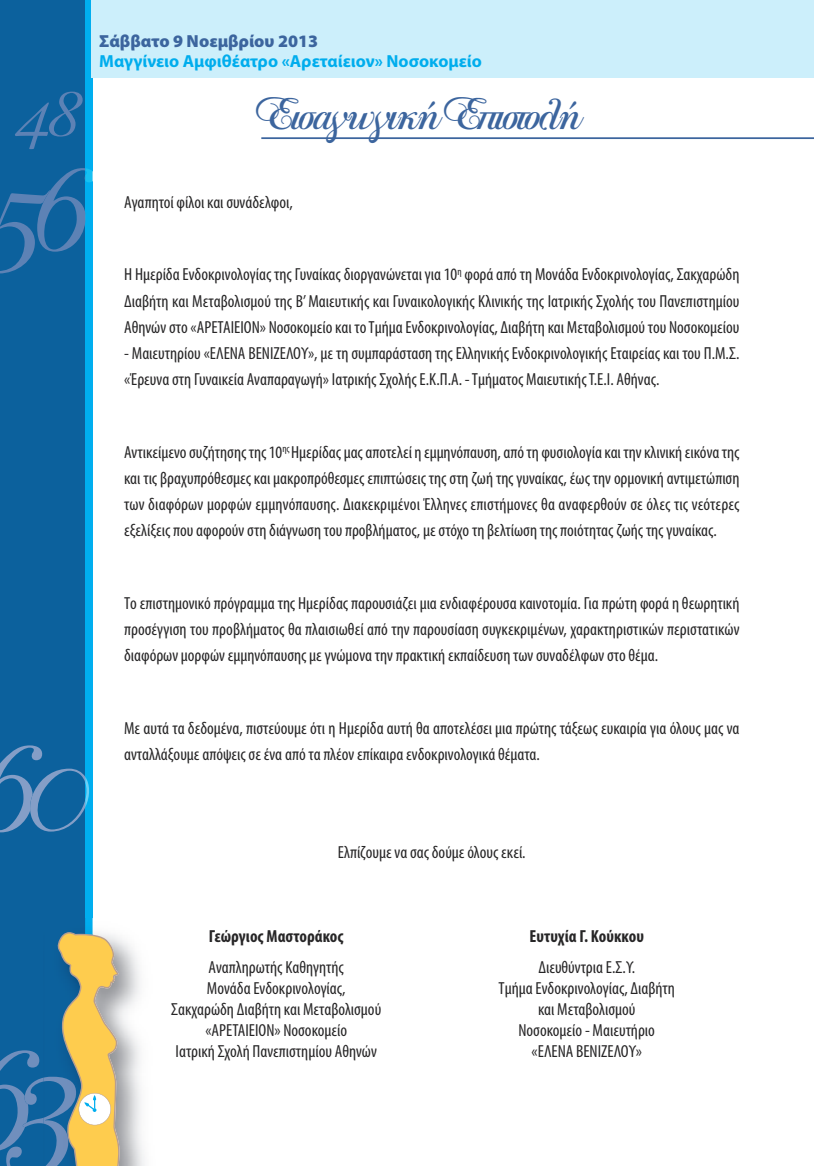
<style>
.page{position:relative;width:814px;height:1166px;background:#fff}
.page>*{position:absolute;margin:0;border:0;box-sizing:border-box;transform-origin:0 0}
.t1{font:700 47.25px "PF Bodoni Script Two";letter-spacing:-.05em;color:#3c659e}
.t2{font:condensed 17.5px/26.2px "Myriad Pro";color:#272627;text-align:justify}
.t3{font:700 17.5px "Myriad Pro";color:#00aded}
.t4{font:700 condensed 17.5px "Myriad Pro";color:#272627}
.t5{font:900 17.5px "Myriad Pro";color:#3c659e}
</style>
<div class="page">
<div style="left:0;top:0;width:86px;height:1166px;background:#0c619d"></div>
<div style="left:85px;top:0;width:7px;height:1166px;background:#00aeef"></div>
<svg style="left:0;top:168px;width:93px;height:105px"></svg>
<svg style="left:0;top:745px;width:89px;height:87px"></svg>
<img style="left:92px;top:918px;width:53px;height:248px">
<svg style="left:15px;top:92px;width:68px;height:57px"></svg>
<svg style="left:0;top:1050px;width:44px;height:116px"></svg>
<img style="left:44px;top:1077px;width:12px;height:89px">
<svg style="left:56px;top:930px;width:64px;height:236px"></svg>
<div style="left:91px;top:0;width:723px;height:78px;background:#cceffb"></div>
<hr style="left:261px;top:137px;width:553px;height:2px;background:#3c659e">
<p class="t5" style="left:99px;top:35px;width:220px">Σάββατο 9 Nοεμβρίου 2013</p>
<p class="t3" style="left:99px;top:55px;width:384px">Μαγγίνειο Αμφιθέατρο «Αρεταίειον» Νοσοκομείο</p>
<h1 class="t1" style="left:256px;top:87px;width:323px">Εισαγωγική Επιστολή</h1>
<p class="t2" style="left:124px;top:190px;width:170px">Αγαπητοί φίλοι και συνάδελφοι,</p>
<p class="t2" style="left:124px;top:263px;width:617px">Η Ημερίδα Ενδοκρινολογίας της Γυναίκας διοργανώνεται για 10<sup>η</sup> φορά από τη Μονάδα Ενδοκρινολογίας, Σακχαρώδη Διαβήτη και Μεταβολισμού της Β’Μαιευτικής και Γυναικολογικής Κλινικής της Ιατρικής Σχολής του Πανεπιστημίου Αθηνών στο «ΑΡΕΤΑΙΕΙΟΝ» Νοσοκομείο και τοΤμήμα Ενδοκρινολογίας, Διαβήτη και Μεταβολισμού του Νοσοκομείου</p>
<p class="t2" style="left:124px;top:342px;width:617px">- Μαιευτηρίου «ΕΛΕΝΑ ΒΕΝΙΖΕΛΟΥ», με τη συμπαράσταση της Ελληνικής Ενδοκρινολογικής Εταιρείας και του Π.Μ.Σ. «Έρευνα στη Γυναικεία Αναπαραγωγή» Ιατρικής Σχολής Ε.Κ.Π.Α. -Τμήματος ΜαιευτικήςΤ.Ε.Ι. Αθήνας.</p>
<p class="t2" style="left:124px;top:440px;width:617px">Αντικείμενοσυζήτησηςτης10<sup>ης</sup>Ημερίδαςμαςαποτελεί η εμμηνόπαυση,απότη φυσιολογίακαιτηνκλινική εικόνατης και τις βραχυπρόθεσμες και μακροπρόθεσμες επιπτώσεις της στη ζωή της γυναίκας, έως την ορμονική αντιμετώπιση των διαφόρων μορφών εμμηνόπαυσης. Διακεκριμένοι Έλληνες επιστήμονες θα αναφερθούν σε όλες τις νεότερες εξελίξεις που αφορούν στη διάγνωση του προβλήματος, με στόχο τη βελτίωση της ποιότητας ζωής της γυναίκας.</p>
<p class="t2" style="left:124px;top:591px;width:617px">Το επιστημονικό πρόγραμμα της Ημερίδας παρουσιάζει μια ενδιαφέρουσα καινοτομία. Για πρώτη φορά η θεωρητική προσέγγιση του προβλήματος θα πλαισιωθεί από την παρουσίαση συγκεκριμένων, χαρακτηριστικών περιστατικών διαφόρων μορφών εμμηνόπαυσης με γνώμονα την πρακτική εκπαίδευση των συναδέλφων στο θέμα.</p>
<p class="t2" style="left:124px;top:716px;width:617px">Με αυτά τα δεδομένα, πιστεύουμε ότι η Ημερίδα αυτή θα αποτελέσει μια πρώτης τάξεως ευκαιρία για όλους μας να ανταλλάξουμε απόψεις σε ένα από τα πλέον επίκαιρα ενδοκρινολογικά θέματα.</p>
<p class="t2" style="left:338px;top:840px;width:189px">Ελπίζουμε να σας δούμε όλους εκεί.</p>
<p class="t4" style="left:209px;top:930px;width:136px">Γεώργιος Μαστοράκος</p>
<p class="t4" style="left:529px;top:930px;width:116px">Ευτυχία Γ. Κούκκου</p>
<p class="t2" style="left:209px;top:956px;width:137px">Αναπληρωτής Καθηγητής</p>
<p class="t2" style="left:538px;top:956px;width:98px">Διευθύντρια Ε.Σ.Υ.</p>
<p class="t2" style="left:207px;top:977px;width:140px">Μονάδα Ενδοκρινολογίας,</p>
<p class="t2" style="left:498px;top:977px;width:178px">Τμήμα Ενδοκρινολογίας, Διαβήτη</p>
<p class="t2" style="left:171px;top:998px;width:211px">Σακχαρώδη Διαβήτη και Μεταβολισμού</p>
<p class="t2" style="left:538px;top:998px;width:99px">και Μεταβολισμού</p>
<p class="t2" style="left:205px;top:1019px;width:143px">«ΑΡΕΤΑΙΕΙΟΝ» Νοσοκομείο</p>
<p class="t2" style="left:518px;top:1019px;width:138px">Νοσοκομείο - Μαιευτήριο</p>
<p class="t2" style="left:176px;top:1040px;width:203px">Ιατρική Σχολή Πανεπιστημίου Αθηνών</p>
<p class="t2" style="left:531px;top:1040px;width:112px">«ΕΛΕΝΑ ΒΕΝΙΖΕΛΟΥ»</p>
</div>
